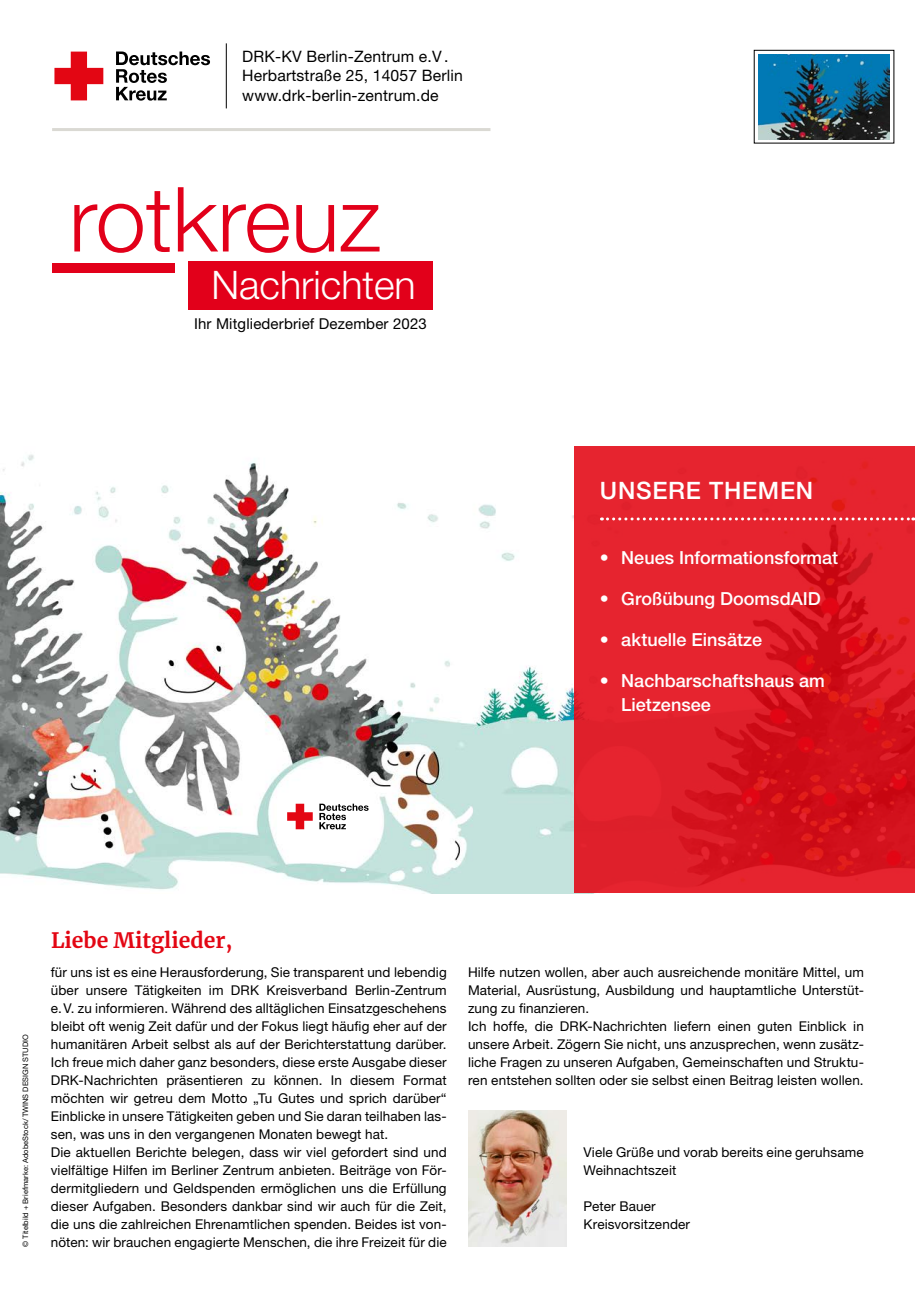
<style>
.page{position:relative;width:915px;height:1297px;background:#fff}
.page>*{position:absolute;margin:0;border:0;box-sizing:border-box;transform-origin:0 0}
.t1{font:300 90px "Helvetica Neue LT Std";color:#e2001a}
.t2{font:300 39.3px "Helvetica Neue LT Pro";color:#fff}
.t3{font:500 24px "Helvetica Neue LT Pro";letter-spacing:.03em;color:#fff}
.t4{font:700 21px "Merriweather";color:#e30613}
.t5{font:500 18px/24px "Helvetica Neue LT Pro";color:#fff}
.t6{font:15.75px/19.2px "Helvetica Neue LT Pro";letter-spacing:.01em;color:#000}
.t7{font:15px "Helvetica Neue LT Pro";letter-spacing:.01em;color:#000}
.MGB_Copy{font:13.5px/18px "Helvetica Neue LT Pro";letter-spacing:.01em;color:#000;text-align:justify}
.MGB_Fotocredits{font:7.5px "Helvetica Neue LT Pro";color:#000}
</style>
<div class="page">
<img style="left:0;top:454px;width:574px;height:439px">
<svg style="left:54px;top:52px;width:49px;height:48px"></svg>
<svg style="left:116px;top:52px;width:94px;height:49px"></svg>
<hr style="left:52px;top:128px;width:438px;height:3px;background:#dad9d3">
<hr style="left:226px;top:43px;width:1px;height:65px;background:#000">
<div style="left:188px;top:261px;width:244px;height:49px;background:#e2001a"></div>
<div style="left:52px;top:263px;width:122px;height:9px;background:#e2001a"></div>
<div style="left:753px;top:50px;width:140px;height:93px;border:1px solid #000"></div>
<img style="left:758px;top:54px;width:131px;height:85px">
<img style="left:468px;top:1110px;width:98px;height:137px">
<svg style="left:574px;top:446px;width:340px;height:447px;fill:#e6242f"></svg>
<svg style="left:601px;top:517px;width:312px;height:3px"></svg>
<svg style="left:287px;top:804px;width:25px;height:25px"></svg>
<svg style="left:319px;top:804px;width:49px;height:25px"></svg>
<p class="t6" style="left:242px;top:47px;width:207px">DRK-KV Berlin-Zentrum e.V.</p>
<p class="t6" style="left:242px;top:66px;width:222px">Herbartstraße 25, 14057 Berlin www.drk-berlin-zentrum.de</p>
<p class="t1" style="left:69px;top:164px;width:313px">rotkreuz</p>
<p class="t2" style="left:211px;top:261px;width:206px">Nachrichten</p>
<p class="t7" style="left:194px;top:314px;width:234px">Ihr Mitgliederbrief Dezember 2023</p>
<p class="t3" style="left:599px;top:476px;width:215px">UNSERE THEMEN</p>
<p class="t5" style="left:599px;top:545px;width:240px">• Neues Informationsformat</p>
<p class="t5" style="left:599px;top:586px;width:222px">• Großübung DoomsdAID</p>
<p class="t5" style="left:599px;top:627px;width:164px">• aktuelle Einsätze</p>
<p class="t5" style="left:621px;top:668px;width:205px;text-indent:-21px">• Nachbarschaftshaus am<br>Lietzensee</p>
<p class="MGB_Fotocredits" style="left:21px;top:1247px;width:214px;rotate:-90deg">© Titelbild + Briefmarke: AdobeStock/TWINS DESIGN STUDIO</p>
<p class="t4" style="left:51px;top:925px;width:183px">Liebe Mitglieder,</p>
<p class="MGB_Copy" style="left:51px;top:962px;width:397px">für uns ist es eine Herausforderung, Sie transparent und lebendig über unsere Tätigkeiten im DRK Kreisverband Berlin-Zentrum e.V. zu informieren. Während des alltäglichen Einsatzgeschehens bleibt oft wenig Zeit dafür und der Fokus liegt häufig eher auf der humanitären Arbeit selbst als auf der Berichterstattung darüber.<br>Ich freue mich daher ganz besonders, diese erste Ausgabe dieser DRK-Nachrichten präsentieren zu können. In diesem Format möchten wir getreu dem Motto „Tu Gutes und sprich darüber“ Einblicke in unsere Tätigkeiten geben und Sie daran teilhaben las&shy;sen, was uns in den vergangenen Monaten bewegt hat.</p>
<p class="MGB_Copy" style="left:51px;top:1142px;width:397px">Die aktuellen Berichte belegen, dass wir viel gefordert sind und vielfältige Hilfen im Berliner Zentrum anbieten. Beiträge von För&shy;dermitgliedern und Geldspenden ermöglichen uns die Erfüllung dieser Aufgaben. Besonders dankbar sind wir auch für die Zeit, die uns die zahlreichen Ehrenamtlichen spenden. Beides ist von&shy;nöten: wir brauchen engagierte Menschen, die ihre Freizeit für die</p>
<p class="MGB_Copy" style="left:468px;top:962px;width:397px">Hilfe nutzen wollen, aber auch ausreichende monitäre Mittel, um Material, Ausrüstung, Ausbildung und hauptamtliche Unterstüt&shy;zung zu finanzieren.</p>
<p class="MGB_Copy" style="left:468px;top:1016px;width:397px">Ich hoffe, die DRK-Nachrichten liefern einen guten Einblick in unsere Arbeit. Zögern Sie nicht, uns anzusprechen, wenn zusätz&shy;liche Fragen zu unseren Aufgaben, Gemeinschaften und Struktu&shy;ren entstehen sollten oder sie selbst einen Beitrag leisten wollen.</p>
<p class="MGB_Copy" style="left:583px;top:1142px;width:282px">Viele Grüße und vorab bereits eine geruhsame<br>Weihnachtszeit</p>
<p class="MGB_Copy" style="left:583px;top:1196px;width:74px">Peter Bauer</p>
<p class="MGB_Copy" style="left:583px;top:1214px;width:108px">Kreisvorsitzender</p>
</div>
